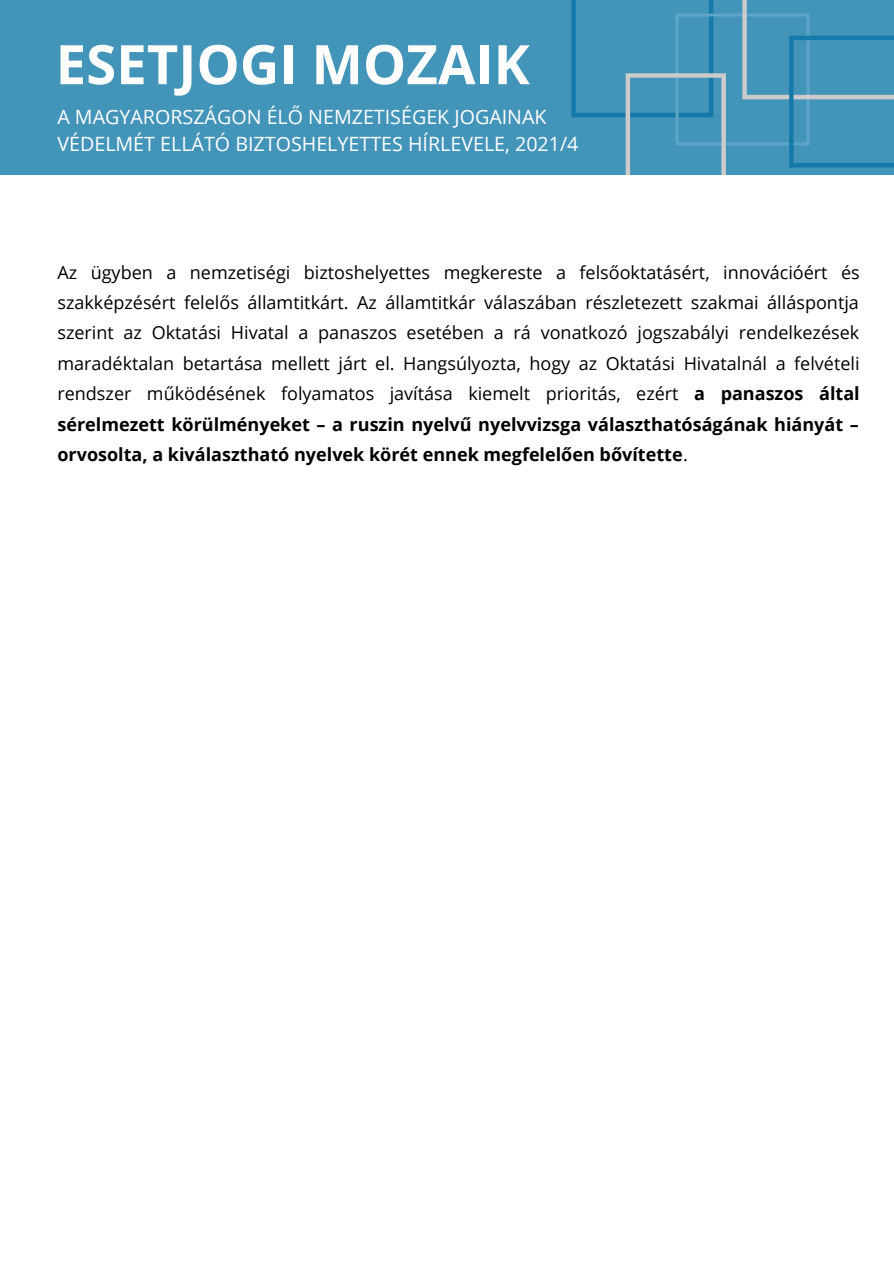
<style>
.page{position:relative;width:894px;height:1264px;background:#fff}
.page>*{position:absolute;margin:0;border:0;box-sizing:border-box;transform-origin:0 0}
.t1{font:700 54.45px "Open Sans";color:#fff}
.t2{font:19.65px/27.2px "Open Sans";color:#fff}
.t3{font:18px/30.5px "Open Sans";color:#000;text-align:justify}
.s1{font-weight:700}
</style>
<div class="page">
<div style="left:0;top:0;width:893px;height:176px;background:#4394b9"></div>
<svg style="left:571px;top:0;width:322px;height:176px"></svg>
<p class="t1" style="left:56px;top:26px;width:475px">ESETJOGI MOZAIK</p>
<p class="t2" style="left:57px;top:103px;width:522px">A MAGYARORSZÁGON ÉLŐ NEMZETISÉGEK JOGAINAK<br>VÉDELMÉT ELLÁTÓ BIZTOSHELYETTES HÍRLEVELE, 2021/4</p>
<p class="t3" style="left:57px;top:256px;width:803px">Az ügyben a nemzetiségi biztoshelyettes megkereste a felsőoktatásért, innovációért és szakképzésért felelős államtitkárt. Az államtitkár válaszában részletezett szakmai álláspontja szerint az Oktatási Hivatal a panaszos esetében a rá vonatkozó jogszabályi rendelkezések maradéktalan betartása mellett járt el. Hangsúlyozta, hogy az Oktatási Hivatalnál a felvételi rendszer működésének folyamatos javítása kiemelt prioritás, ezért <span class="s1">a panaszos által sérelmezett körülményeket – a ruszin nyelvű nyelvvizsga választhatóságának hiányát – orvosolta, a kiválasztható nyelvek körét ennek megfelelően bővítette</span>.</p>
</div>
